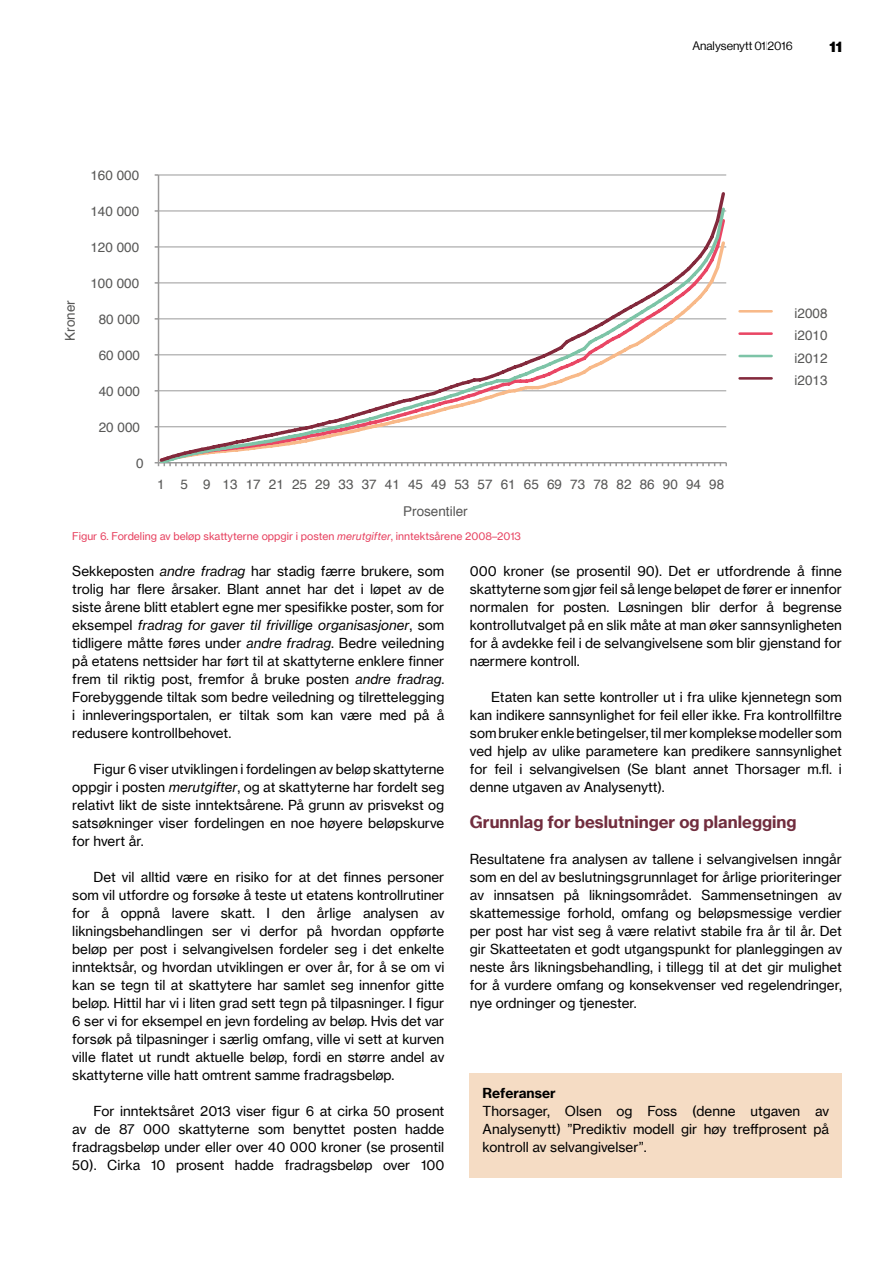
<style>
.page{position:relative;width:893px;height:1263px;background:#fff}
.page>*{position:absolute;margin:0;border:0;box-sizing:border-box;transform-origin:0 0}
.t1{font:16.5px "N Haas Grotesk TX Pro 75 Bd";color:#712d3e}
.t2{font:15px "N Haas Grotesk DS Pro 95 Blk";color:#000}
.t3{font:13.5px/18px "N Haas Grotesk TX Pro 55 Rg";color:#000;text-align:justify}
.t4{font:13.5px/22.4px "Helvetica";color:#575756;text-align:justify}
.t5{font:13.5px "N Haas Grotesk TX Pro 56 It";color:#000}
.t6{font:13.5px "N Haas Grotesk TX Pro 75 Bd";color:#000}
.t7{font:12px "N Haas Grotesk DS Pro 55 Rg";color:#000}
.t8{font:10.5px "N Haas Grotesk TX Pro 55 Rg";color:#e74260}
.s1{font-family:"N Haas Grotesk DS Pro 15 Ult Th"}
.s2{font-family:"N Haas Grotesk TX Pro 56 It"}
.s3{font-family:"N Haas Grotesk TX Pro 55 Rg"}
</style>
<div class="page">
<div style="left:470px;top:1074px;width:372px;height:104px;background:#f5dcc4"></div>
<hr style="left:159px;top:175px;width:567px;height:1px;background:#9a9999">
<hr style="left:158px;top:175px;width:1px;height:288px;background:#9a9999">
<svg style="left:155px;top:462px;width:572px;height:4px"></svg>
<svg style="left:159px;top:190px;width:567px;height:273px"></svg>
<hr style="left:740px;top:310px;width:32px;height:3px;background:#f8b989">
<hr style="left:740px;top:332px;width:32px;height:3px;background:#e94664">
<hr style="left:740px;top:355px;width:32px;height:2px;background:#7dc4a7">
<hr style="left:740px;top:377px;width:32px;height:3px;background:#83293c">
<p class="t7" style="left:692px;top:39px;width:102px">Analysenytt 01<span class="s1">I</span>2016</p>
<p class="t2" style="left:829px;top:38px;width:14px">11</p>
<p class="t4" style="left:59px;top:341px;width:42px;rotate:-90deg">Kroner</p>
<p class="t4" style="left:90px;top:165px;width:50px">160 000</p>
<p class="t4" style="left:90px;top:201px;width:50px">140 000</p>
<p class="t4" style="left:90px;top:237px;width:50px">120 000</p>
<p class="t4" style="left:90px;top:273px;width:50px">100 000</p>
<p class="t4" style="left:99px;top:309px;width:43px">80 000</p>
<p class="t4" style="left:99px;top:345px;width:43px">60 000</p>
<p class="t4" style="left:99px;top:381px;width:43px">40 000</p>
<p class="t4" style="left:99px;top:417px;width:43px">20 000</p>
<p class="t4" style="left:136px;top:453px;width:9px">0</p>
<p class="t4" style="left:157px;top:473px;width:568px">1 5 9 13172125293337414549535761656973788286909498</p>
<p class="t4" style="left:403px;top:501px;width:66px">Prosentiler</p>
<p class="t4" style="left:794px;top:303px;width:35px">i2008 i2010 i2012 i2013</p>
<p class="t8" style="left:72px;top:529px;width:450px">Figur 6. Fordeling av beløp skattyterne oppgir i posten <span class="s2">merutgifter</span>, inntektsårene 2008–2013</p>
<p class="t3" style="left:72px;top:562px;width:374px">Sekkeposten <span class="s2">andre fradrag</span> har stadig færre brukere, som trolig har flere årsaker. Blant annet har det i løpet av de siste årene blitt etablert egne mer spesifikke poster, som for</p>
<p class="t5" style="left:72px;top:617px;width:374px"><span class="s3">eksempel</span> fradrag for gaver til frivillige organisasjoner<span class="s3">, som</span></p>
<p class="t3" style="left:72px;top:634px;width:374px">tidligere måtte føres under <span class="s2">andre fradrag</span>. Bedre veiledning på etatens nettsider har ført til at skattyterne enklere finner frem til riktig post, fremfor å bruke posten <span class="s2">andre fradrag</span>.<br>Forebyggende tiltak som bedre veiledning og tilrettelegging i innleveringsportalen, er tiltak som kan være med på å redusere kontrollbehovet.</p>
<p class="t3" style="left:72px;top:760px;width:374px;text-indent:21px">Figur 6 viser utviklingen i fordelingen av beløp skattyterne oppgir i posten <span class="s2">merutgifter</span>, og at skattyterne har fordelt seg relativt likt de siste inntektsårene. På grunn av prisvekst og satsøkninger viser fordelingen en noe høyere beløpskurve for hvert år.</p>
<p class="t3" style="left:72px;top:868px;width:374px;text-indent:21px">Det vil alltid være en risiko for at det finnes personer som vil utfordre og forsøke å teste ut etatens kontrollrutiner for å oppnå lavere skatt. I den årlige analysen av likningsbehandlingen ser vi derfor på hvordan oppførte beløp per post i selvangivelsen fordeler seg i det enkelte inntektsår, og hvordan utviklingen er over år, for å se om vi kan se tegn til at skattytere har samlet seg innenfor gitte beløp. Hittil har vi i liten grad sett tegn på tilpasninger. I figur 6 ser vi for eksempel en jevn fordeling av beløp. Hvis det var forsøk på tilpasninger i særlig omfang, ville vi sett at kurven ville flatet ut rundt aktuelle beløp, fordi en større andel av skattyterne ville hatt omtrent samme fradragsbeløp.</p>
<p class="t3" style="left:72px;top:1102px;width:374px;text-indent:21px">For inntektsåret 2013 viser figur 6 at cirka 50 prosent av de 87 000 skattyterne som benyttet posten hadde fradragsbeløp under eller over 40 000 kroner (se prosentil 50). Cirka 10 prosent hadde fradragsbeløp over 100</p>
<p class="t3" style="left:470px;top:562px;width:374px">000 kroner (se prosentil 90). Det er utfordrende å finne skattyterne som gjør feil så lenge beløpet de fører er innenfor normalen for posten. Løsningen blir derfor å begrense kontrollutvalget på en slik måte at man øker sannsynligheten for å avdekke feil i de selvangivelsene som blir gjenstand for nærmere kontroll.</p>
<p class="t3" style="left:470px;top:688px;width:374px;text-indent:21px">Etaten kan sette kontroller ut i fra ulike kjennetegn som kan indikere sannsynlighet for feil eller ikke. Fra kontrollfiltre som bruker enkle betingelser, til mer komplekse modeller som ved hjelp av ulike parametere kan predikere sannsynlighet for feil i selvangivelsen (Se blant annet Thorsager m.fl. i denne utgaven av Analysenytt).</p>
<p class="t1" style="left:470px;top:812px;width:328px">Grunnlag for beslutninger og planlegging</p>
<p class="t3" style="left:470px;top:850px;width:374px">Resultatene fra analysen av tallene i selvangivelsen inngår som en del av beslutningsgrunnlaget for årlige prioriteringer av innsatsen på likningsområdet. Sammensetningen av skattemessige forhold, omfang og beløpsmessige verdier per post har vist seg å være relativt stabile fra år til år. Det gir Skatteetaten et godt utgangspunkt for planleggingen av neste års likningsbehandling, i tillegg til at det gir mulighet for å vurdere omfang og konsekvenser ved regelendringer, nye ordninger og tjenester.</p>
<p class="t6" style="left:483px;top:1085px;width:74px">Referanser</p>
<p class="t3" style="left:483px;top:1102px;width:348px">Thorsager, Olsen og Foss (denne utgaven av Analysenytt) ”Prediktiv modell gir høy treffprosent på kontroll av selvangivelser”.</p>
</div>
